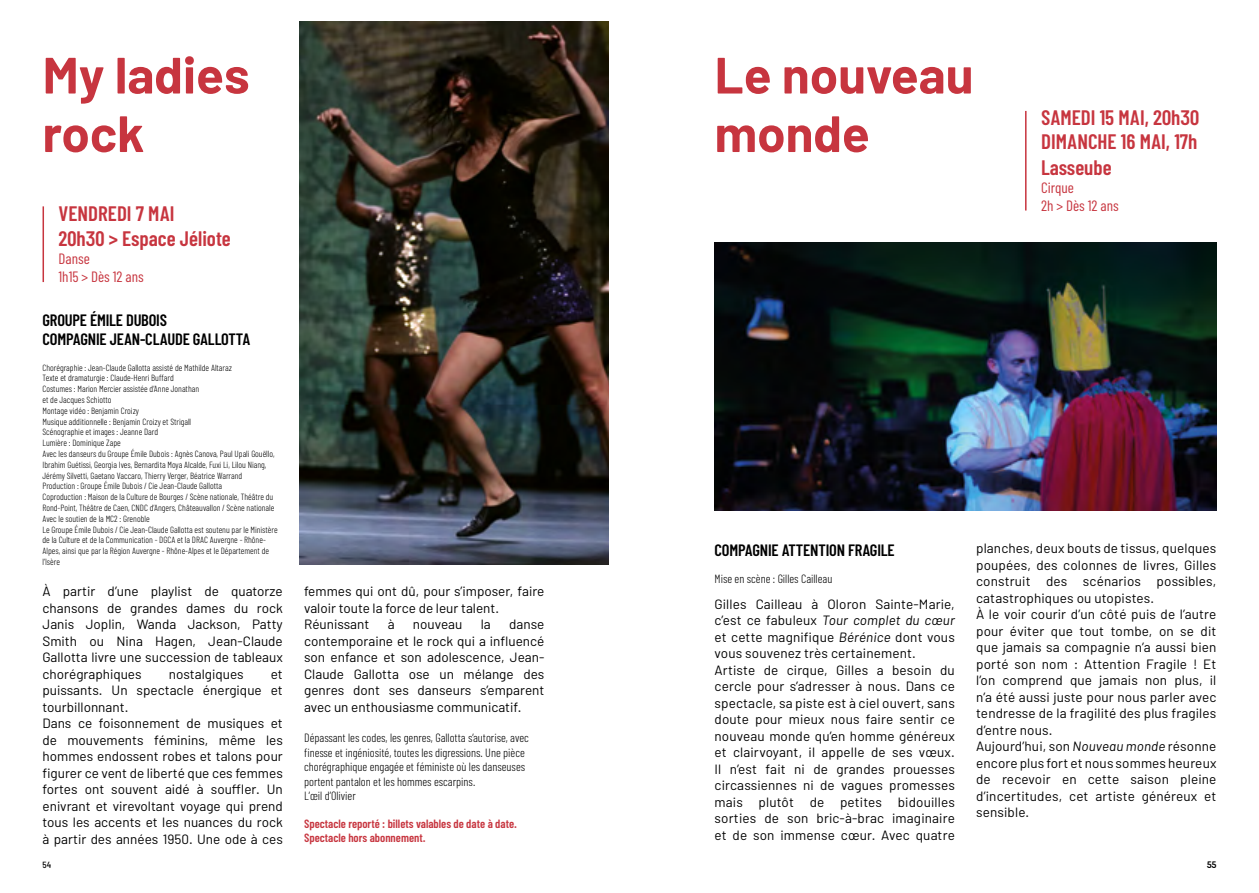
<style>
.page{position:relative;width:1259px;height:893px;background:#fff}
.page>*{position:absolute;margin:0;border:0;box-sizing:border-box;transform-origin:0 0}
.t1{font:700 51px/58.5px "Barlow";color:#c7353f}
.t2{font:600 21px/24.6px "Barlow Condensed";color:#c7353f}
.t3{font:600 16.5px/19.8px "Barlow Condensed";letter-spacing:-.01em;color:#000}
.t4{font:15px/18px "Barlow Condensed";color:#c7353f}
.t5{font:13.5px/16.5px "Barlow";letter-spacing:.01em;color:#000}
.t6{font:300 12px/14.4px "Barlow Condensed";color:#000}
.t7{font:600 12px/14.4px "Barlow Condensed";color:#c7353f}
.t8{font:300 9px/10.8px "Barlow Condensed";color:#000}
.t9{font:500 semi-condensed 9px "Barlow";color:#000}
.t10{font:700 9px "Dosis";color:#000}
.s1{font-style:italic}
</style>
<div class="page">
<hr style="left:43px;top:206px;width:1px;height:76px;background:#c7353f">
<img style="left:299px;top:21px;width:309px;height:544px">
<img style="left:714px;top:242px;width:502px;height:268px">
<hr style="left:1025px;top:111px;width:1px;height:100px;background:#c7353f">
<h1 class="t1" style="left:43px;top:46px;width:209px">My ladies rock</h1>
<h2 class="t2" style="left:59px;top:200px;width:174px;line-height:25.2px">VENDREDI 7 MAI<br>20h30 &gt; Espace Jéliote</h2>
<p class="t4" style="left:59px;top:249px;width:87px">Danse<br>1h15 &gt; Dès 12 ans</p>
<p class="t3" style="left:43px;top:309px;width:209px">GROUPE ÉMILE DUBOIS<br>COMPAGNIE JEAN-CLAUDE GALLOTTA</p>
<p class="t8" style="left:43px;top:362px;width:237px">Chorégraphie : Jean-Claude Gallotta assisté de Mathilde Altaraz<br>Texte et dramaturgie : Claude-Henri Buffard<br>Costumes : Marion Mercier assistée d’Anne Jonathan<br>et de Jacques Schiotto<br>Montage vidéo : Benjamin Croizy<br>Musique additionnelle : Benjamin Croizy et Strigall<br>Scénographie et images : Jeanne Dard<br>Lumière : Dominique Zape<br>Avec les danseurs du Groupe Émile Dubois : Agnès Canova, Paul Upali Gouëllo, Ibrahim Guétissi, Georgia Ives, Bernardita Moya Alcalde, Fuxi Li, Lilou Niang, Jérémy Silvetti, Gaetano Vaccaro, Thierry Verger, Béatrice Warrand<br>Production : Groupe Émile Dubois / Cie Jean-Claude Gallotta<br>Coproduction : Maison de la Culture de Bourges / Scène nationale, Théâtre du Rond-Point, Théâtre de Caen, CNDC d’Angers, Châteauvallon / Scène nationale Avec le soutien de la MC2 : Grenoble<br>Le Groupe Émile Dubois / Cie Jean-Claude Gallotta est soutenu par le Ministère de la Culture et de la Communication - DGCA et la DRAC Auvergne - Rhône-Alpes, ainsi que par la Région Auvergne - Rhône-Alpes et le Département de l’Isère</p>
<p class="t5" style="left:43px;top:583px;width:242px;text-align:justify">À partir d’une playlist de quatorze chansons de grandes dames du rock Janis Joplin, Wanda Jackson, Patty Smith ou Nina Hagen, Jean-Claude Gallotta livre une succession de tableaux chorégraphiques</p>
<p class="t5" style="left:169px;top:665px;width:76px">nostalgiques</p>
<p class="t5" style="left:43px;top:665px;width:242px;text-indent:228px">et puissants. Un spectacle énergique et tourbillonnant.<br>Dans ce foisonnement de musiques et de mouvements féminins, même les hommes endossent robes et talons pour figurer ce vent de liberté que ces femmes fortes ont souvent aidé à souffler. Un enivrant et virevoltant voyage qui prend tous les accents et les nuances du rock à partir des années 1950. Une ode à ces</p>
<p class="t5" style="left:304px;top:583px;width:242px">femmes qui ont dû, pour s’imposer, faire valoir toute la force de leur talent.<br>Réunissant</p>
<p class="t5" style="left:388px;top:616px;width:8px">à</p>
<p class="t5" style="left:413px;top:616px;width:51px">nouveau</p>
<p class="t5" style="left:481px;top:616px;width:12px">la</p>
<p class="t5" style="left:304px;top:616px;width:242px;text-align:justify;text-indent:205px">danse contemporaine et le rock qui a influencé son enfance et son adolescence, Jean-Claude Gallotta ose un mélange des genres dont ses danseurs s’emparent avec un enthousiasme communicatif.</p>
<p class="t6" style="left:304px;top:731px;width:226px">Dépassant les codes, les genres, Gallotta s’autorise, avec finesse et ingéniosité, toutes les digressions. Une pièce chorégraphique engagée et féministe où les danseuses portent pantalon et les hommes escarpins.<br>L’œil d’Olivier</p>
<p class="t7" style="left:304px;top:816px;width:214px">Spectacle reporté : billets valables de date à date.<br>Spectacle hors abonnement.</p>
<h1 class="t1" style="left:714px;top:46px;width:260px">Le nouveau monde</h1>
<h2 class="t2" style="left:1041px;top:105px;width:159px;text-align:justify">SAMEDI 15 MAI, 20h30<br>DIMANCHE 16 MAI, 17h Lasseube</h2>
<p class="t4" style="left:1041px;top:178px;width:79px">Cirque<br>2h &gt; Dès 12 ans</p>
<p class="t3" style="left:714px;top:540px;width:182px">COMPAGNIE ATTENTION FRAGILE</p>
<p class="t6" style="left:714px;top:571px;width:119px">Mise en scène : Gilles Cailleau</p>
<p class="t5" style="left:714px;top:595px;width:242px">Gilles Cailleau à Oloron Sainte-Marie, c’est ce fabuleux <span class="s1">Tour complet du cœur </span>et cette magnifique <span class="s1">Bérénice</span> dont vous vous souvenez très certainement.<br>Artiste de cirque, Gilles a besoin du cercle pour s’adresser à nous. Dans ce spectacle, sa piste est à ciel ouvert, sans doute pour mieux nous faire sentir ce nouveau monde qu’en homme généreux et clairvoyant, il appelle de ses vœux.<br>Il n’est fait ni de grandes prouesses circassiennes ni de vagues promesses mais plutôt de petites bidouilles sorties de son bric-à-brac imaginaire et de son immense cœur. Avec quatre</p>
<p class="t5" style="left:976px;top:540px;width:242px">planches, deux bouts de tissus, quelques poupées, des colonnes de livres, Gilles construit des scénarios possibles, catastrophiques ou utopistes.<br>À le voir courir d’un côté puis de l’autre pour éviter que tout tombe, on se dit que jamais sa compagnie n’a aussi bien porté son nom : Attention Fragile ! Et l’on comprend que jamais non plus, il n’a été aussi juste pour nous parler avec tendresse de la fragilité des plus fragiles d’entre nous.<br>Aujourd’hui, son <span class="s1">Nouveau monde</span> résonne encore plus fort et nous sommes heureux de recevoir en cette saison pleine d’incertitudes, cet artiste généreux et sensible.</p>
<p class="t9" style="left:43px;top:859px;width:10px">54</p>
<p class="t10" style="left:1207px;top:859px;width:11px">55</p>
</div>
